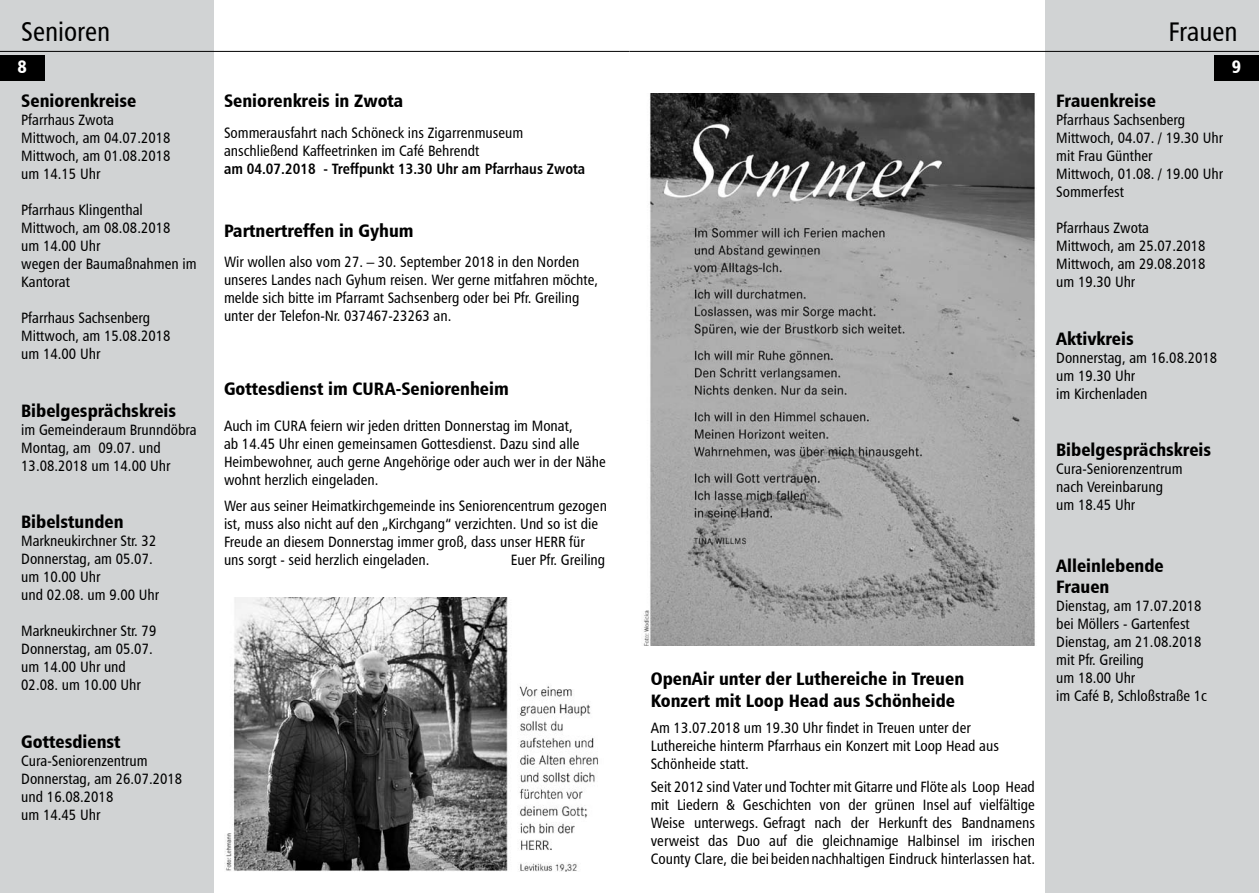
<style>
.page{position:relative;width:1259px;height:893px;background:#fff}
.page>*{position:absolute;margin:0;border:0;box-sizing:border-box;transform-origin:0 0}
.t1{font:27px "Humanist 777 BT Roman Condensed B";color:#000}
.t2{font:18px/21.6px "Humanist 777 BT Black Condensed B";color:#000}
.t3{font:18px "Humanist 777 BT Black Condensed B";color:#fff}
.t4{font:15px/18px "Humanist 777 BT Roman Condensed B";color:#000}
.t5{font:15px "Humanist 777 BT Bold Condensed B";color:#000}
</style>
<div class="page">
<div style="left:0;top:0;width:214px;height:893px;background:#d1d3d4"></div>
<div style="left:0;top:55px;width:45px;height:26px;background:#000"></div>
<hr style="left:0;top:51px;width:629px;height:1px;background:#000">
<div style="left:1045px;top:0;width:214px;height:893px;background:#d1d3d4"></div>
<div style="left:1214px;top:55px;width:45px;height:26px;background:#000"></div>
<hr style="left:629px;top:51px;width:630px;height:1px;background:#000">
<img style="left:643px;top:94px;width:392px;height:551px">
<img style="left:224px;top:598px;width:374px;height:274px">
<h1 class="t1" style="left:21px;top:15px;width:91px">Senioren</h1>
<h1 class="t1" style="left:1168px;top:15px;width:71px">Frauen</h1>
<p class="t3" style="left:18px;top:55px;width:11px">8</p>
<p class="t3" style="left:1232px;top:55px;width:11px">9</p>
<p class="t2" style="left:21px;top:90px;width:117px">Seniorenkreise</p>
<p class="t4" style="left:21px;top:111px;width:151px">Pfarrhaus Zwota<br>Mittwoch, am 04.07.2018<br>Mittwoch, am 01.08.2018 um 14.15 Uhr</p>
<p class="t4" style="left:21px;top:201px;width:177px">Pfarrhaus Klingenthal<br>Mittwoch, am 08.08.2018<br>um 14.00 Uhr<br>wegen der Baumaßnahmen im<br>Kantorat</p>
<p class="t4" style="left:21px;top:309px;width:151px">Pfarrhaus Sachsenberg<br>Mittwoch, am 15.08.2018 um 14.00 Uhr</p>
<p class="t2" style="left:21px;top:399px;width:156px">Bibelgesprächskreis</p>
<p class="t4" style="left:21px;top:420px;width:177px">im Gemeinderaum Brunndöbra<br>Montag, am 09.07. und<br>13.08.2018 um 14.00 Uhr</p>
<p class="t2" style="left:21px;top:511px;width:104px">Bibelstunden</p>
<p class="t4" style="left:21px;top:532px;width:139px">Markneukirchner Str. 32<br>Donnerstag, am 05.07. um 10.00 Uhr<br>und 02.08. um 9.00 Uhr</p>
<p class="t4" style="left:21px;top:622px;width:137px">Markneukirchner Str. 79<br>Donnerstag, am 05.07. um 14.00 Uhr und<br>02.08. um 10.00 Uhr</p>
<p class="t2" style="left:21px;top:730px;width:101px">Gottesdienst</p>
<p class="t4" style="left:21px;top:752px;width:162px">Cura-Seniorenzentrum<br>Donnerstag, am 26.07.2018 und 16.08.2018<br>um 14.45 Uhr</p>
<p class="t2" style="left:224px;top:90px;width:181px">Seniorenkreis in Zwota</p>
<p class="t4" style="left:224px;top:123px;width:301px">Sommerausfahrt nach Schöneck ins Zigarrenmuseum anschließend Kaffeetrinken im Café Behrendt</p>
<p class="t5" style="left:224px;top:159px;width:363px">am 04.07.2018 - Treffpunkt 13.30 Uhr am Pfarrhaus Zwota</p>
<p class="t2" style="left:224px;top:219px;width:191px">Partnertreffen in Gyhum</p>
<p class="t4" style="left:224px;top:253px;width:376px">Wir wollen also vom 27. – 30. September 2018 in den Norden unseres Landes nach Gyhum reisen. Wer gerne mitfahren möchte, melde sich bitte im Pfarramt Sachsenberg oder bei Pfr. Greiling unter der Telefon-Nr. 037467-23263 an.</p>
<p class="t2" style="left:224px;top:377px;width:286px">Gottesdienst im CURA-Seniorenheim</p>
<p class="t4" style="left:224px;top:416px;width:383px">Auch im CURA feiern wir jeden dritten Donnerstag im Monat,<br>ab 14.45 Uhr einen gemeinsamen Gottesdienst. Dazu sind alle Heimbewohner, auch gerne Angehörige oder auch wer in der Nähe wohnt herzlich eingeladen.</p>
<p class="t4" style="left:224px;top:497px;width:384px">Wer aus seiner Heimatkirchgemeinde ins Seniorencentrum gezogen ist, muss also nicht auf den „Kirchgang“ verzichten. Und so ist die Freude an diesem Donnerstag immer groß, dass unser HERR für uns sorgt - seid herzlich eingeladen.</p>
<p class="t4" style="left:511px;top:551px;width:96px">Euer Pfr. Greiling</p>
<p class="t2" style="left:651px;top:668px;width:315px">OpenAir unter der Luthereiche in Treuen<br>Konzert mit Loop Head aus Schönheide</p>
<p class="t4" style="left:651px;top:719px;width:350px">Am 13.07.2018 um 19.30 Uhr findet in Treuen unter der<br>Luthereiche hinterm Pfarrhaus ein Konzert mit Loop Head aus<br>Schönheide statt.</p>
<p class="t4" style="left:651px;top:777px;width:386px;text-align:justify">Seit 2012 sind Vater und Tochter mit Gitarre und Flöte als Loop Head mit Liedern &amp; Geschichten von der grünen Insel auf vielfältige Weise unterwegs. Gefragt nach der Herkunft des Bandnamens verweist das Duo auf die gleichnamige Halbinsel im irischen County Clare, die bei beiden nachhaltigen Eindruck hinterlassen hat.</p>
<p class="t2" style="left:1056px;top:90px;width:101px">Frauenkreise</p>
<p class="t4" style="left:1056px;top:111px;width:168px">Pfarrhaus Sachsenberg<br>Mittwoch, 04.07. / 19.30 Uhr mit Frau Günther<br>Mittwoch, 01.08. / 19.00 Uhr<br>Sommerfest</p>
<p class="t4" style="left:1056px;top:219px;width:151px">Pfarrhaus Zwota<br>Mittwoch, am 25.07.2018<br>Mittwoch, am 29.08.2018 um 19.30 Uhr</p>
<p class="t2" style="left:1056px;top:327px;width:79px">Aktivkreis</p>
<p class="t4" style="left:1056px;top:348px;width:162px">Donnerstag, am 16.08.2018 um 19.30 Uhr<br>im Kirchenladen</p>
<p class="t2" style="left:1056px;top:439px;width:156px">Bibelgesprächskreis</p>
<p class="t4" style="left:1056px;top:460px;width:128px">Cura-Seniorenzentrum nach Vereinbarung um 18.45 Uhr</p>
<p class="t2" style="left:1056px;top:554px;width:109px">Alleinlebende<br>Frauen</p>
<p class="t4" style="left:1056px;top:597px;width:152px">Dienstag, am 17.07.2018 bei Möllers - Gartenfest<br>Dienstag, am 21.08.2018 mit Pfr. Greiling<br>um 18.00 Uhr<br>im Café B, Schloßstraße 1c</p>
</div>
